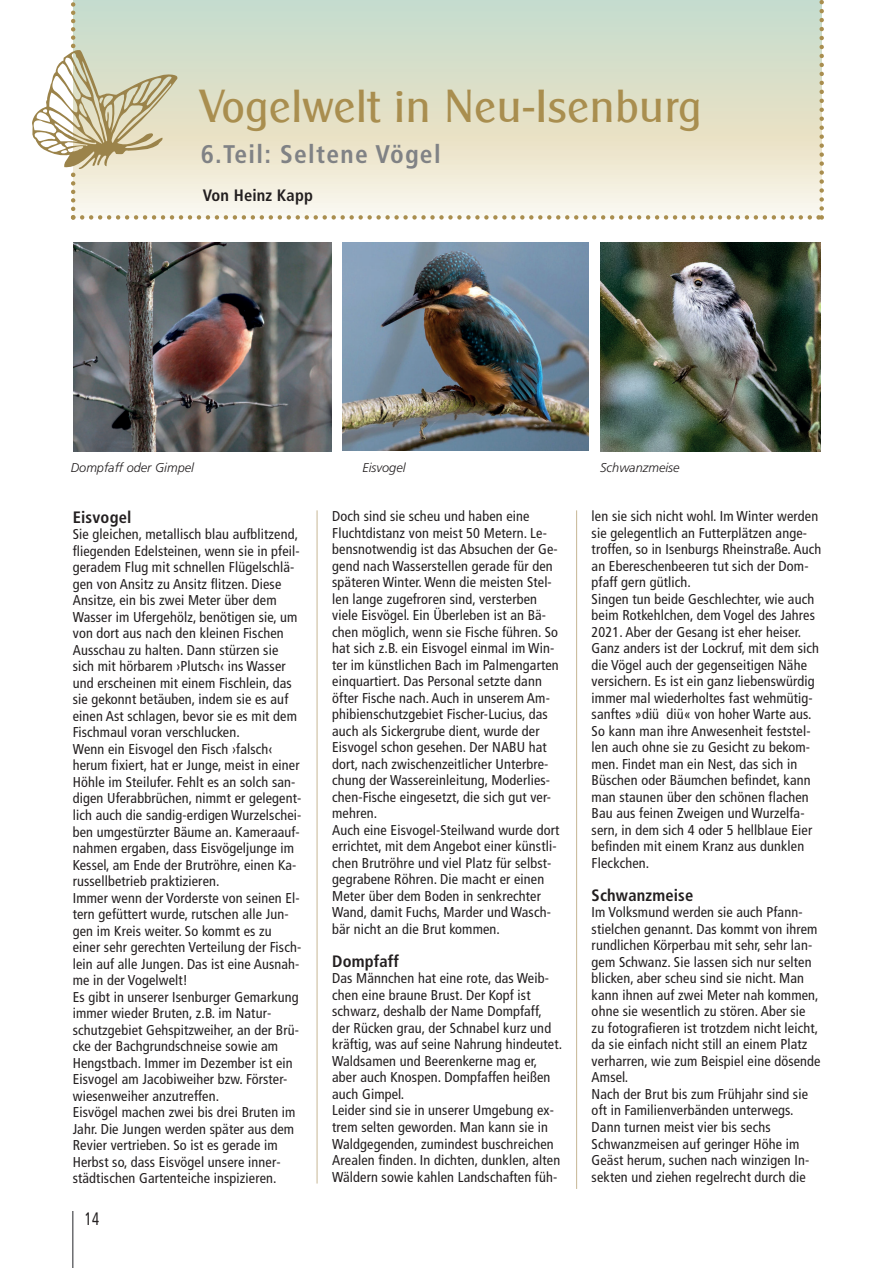
<style>
.page{position:relative;width:892px;height:1268px;background:#fff}
.page>*{position:absolute;margin:0;border:0;box-sizing:border-box;transform-origin:0 0}
.t1{font:45px "Clear Gothic Serial";letter-spacing:.015em;color:#a98e4f}
.t2{font:700 condensed 25.5px "Frutiger LT Pro";letter-spacing:.05em;color:#808285}
.t3{font:condensed 18px "Frutiger LT Pro";color:#231f20;scale:.81 1}
.t4{font:700 condensed 16.5px "Frutiger LT Pro";letter-spacing:.01em;color:#231f20}
.t5{font:condensed 14.25px/16.5px "Frutiger LT Pro";letter-spacing:.01em;color:#231f20}
.t6{font:italic 300 12.75px "Frutiger LT Pro";color:#231f20}
</style>
<div class="page">
<hr style="left:72px;top:1210px;width:2px;height:57px;background:#6c6d70">
<svg style="left:32px;top:0;width:792px;height:220px;background:#e0e2ce"></svg>
<hr style="left:317px;top:510px;width:1px;height:673px;background:#c7b795">
<hr style="left:576px;top:510px;width:1px;height:678px;background:#c7b795">
<img style="left:73px;top:243px;width:258px;height:208px">
<img style="left:343px;top:243px;width:246px;height:207px">
<img style="left:600px;top:243px;width:220px;height:208px">
<h1 class="t1" style="left:201px;top:79px;width:502px">Vogelwelt in Neu-Isenburg</h1>
<h2 class="t2" style="left:201px;top:144px;width:241px">6.Teil: Seltene Vögel</h2>
<p class="t4" style="left:203px;top:188px;width:112px">Von Heinz Kapp</p>
<p class="t6" style="left:71px;top:462px;width:125px">Dompfaff oder Gimpel</p>
<p class="t6" style="left:362px;top:462px;width:45px">Eisvogel</p>
<p class="t6" style="left:600px;top:462px;width:81px">Schwanzmeise</p>
<p class="t4" style="left:73px;top:510px;width:60px">Eisvogel</p>
<p class="t5" style="left:73px;top:527px;width:230px">Sie gleichen, metallisch blau aufblitzend, fliegenden Edelsteinen, wenn sie in pfeil&shy;geradem Flug mit schnellen Flügelschlä&shy;gen von Ansitz zu Ansitz flitzen. Diese Ansitze, ein bis zwei Meter über dem Wasser im Ufergehölz, benötigen sie, um von dort aus nach den kleinen Fischen Ausschau zu halten. Dann stürzen sie sich mit hörbarem ›Plutsch‹ ins Wasser und erscheinen mit einem Fischlein, das sie gekonnt betäuben, indem sie es auf einen Ast schlagen, bevor sie es mit dem Fischmaul voran verschlucken.<br>Wenn ein Eisvogel den Fisch ›falsch‹ herum fixiert, hat er Junge, meist in einer Höhle im Steilufer. Fehlt es an solch san&shy;digen Uferabbrüchen, nimmt er gelegent&shy;lich auch die sandig-erdigen Wurzelschei - ben umgestürzter Bäume an. Kameraauf&shy;nahmen ergaben, dass Eisvögeljunge im Kessel, am Ende der Brutröhre, einen Ka&shy;russellbetrieb praktizieren.<br>Immer wenn der Vorderste von seinen El&shy;tern gefüttert wurde, rutschen alle Jun&shy;gen im Kreis weiter. So kommt es zu einer sehr gerechten Verteilung der Fisch&shy;lein auf alle Jungen. Das ist eine Ausnah&shy;me in der Vogelwelt!<br>Es gibt in unserer Isenburger Gemarkung immer wieder Bruten, z.B. im Natur&shy;schutzgebiet Gehspitzweiher, an der Brü&shy;cke der Bachgrundschneise sowie am Hengstbach. Immer im Dezember ist ein Eisvogel am Jacobiweiher bzw. Förster&shy;wiesenweiher anzutreffen.<br>Eisvögel machen zwei bis drei Bruten im Jahr. Die Jungen werden später aus dem Revier vertrieben. So ist es gerade im Herbst so, dass Eisvögel unsere inner&shy;städtischen Gartenteiche inspizieren.</p>
<p class="t3" style="left:85px;top:1210px;width:19px">14</p>
<p class="t5" style="left:332px;top:509px;width:228px">Doch sind sie scheu und haben eine Fluchtdistanz von meist 50 Metern. Le&shy;bensnotwendig ist das Absuchen der Ge&shy;gend nach Wasserstellen gerade für den späteren Winter. Wenn die meisten Stel&shy;len lange zugefroren sind, versterben viele Eisvögel. Ein Überleben ist an Bä&shy;chen möglich, wenn sie Fische führen. So hat sich z.B. ein Eisvogel einmal im Win&shy;ter im künstlichen Bach im Palmengarten einquartiert. Das Personal setzte dann öfter Fische nach. Auch in unserem Am&shy;phibienschutzgebiet Fischer-Lucius, das auch als Sickergrube dient, wurde der Eisvogel schon gesehen. Der NABU hat dort, nach zwischenzeitlicher Unterbre&shy;chung der Wassereinleitung, Moderlies&shy;chen-Fische eingesetzt, die sich gut ver&shy;mehren.<br>Auch eine Eisvogel-Steilwand wurde dort errichtet, mit dem Angebot einer künstli&shy;chen Brutröhre und viel Platz für selbst&shy;gegrabene Röhren. Die macht er einen Meter über dem Boden in senkrechter Wand, damit Fuchs, Marder und Wasch&shy;bär nicht an die Brut kommen.</p>
<p class="t4" style="left:332px;top:954px;width:68px">Dompfaff</p>
<p class="t5" style="left:332px;top:971px;width:231px">Das Männchen hat eine rote, das Weib&shy;chen eine braune Brust. Der Kopf ist schwarz, deshalb der Name Dompfaff, der Rücken grau, der Schnabel kurz und kräftig, was auf seine Nahrung hindeutet.<br>Waldsamen und Beerenkerne mag er, aber auch Knospen. Dompfaffen heißen auch Gimpel.<br>Leider sind sie in unserer Umgebung ex&shy;trem selten geworden. Man kann sie in Waldgegenden, zumindest buschreichen Arealen finden. In dichten, dunklen, alten Wäldern sowie kahlen Landschaften füh-</p>
<p class="t5" style="left:592px;top:509px;width:231px">len sie sich nicht wohl. Im Winter werden sie gelegentlich an Futterplätzen ange&shy;troffen, so in Isenburgs Rheinstraße. Auch an Ebereschenbeeren tut sich der Dom&shy;pfaff gern gütlich.<br>Singen tun beide Geschlechter, wie auch beim Rotkehlchen, dem Vogel des Jahres 2021. Aber der Gesang ist eher heiser.<br>Ganz anders ist der Lockruf, mit dem sich die Vögel auch der gegenseitigen Nähe versichern. Es ist ein ganz liebenswürdig immer mal wiederholtes fast wehmütig&shy;sanftes »diü diü« von hoher Warte aus.<br>So kann man ihre Anwesenheit feststel&shy;len auch ohne sie zu Gesicht zu bekom&shy;men. Findet man ein Nest, das sich in Büschen oder Bäumchen befindet, kann man staunen über den schönen flachen Bau aus feinen Zweigen und Wurzelfa&shy;sern, in dem sich 4 oder 5 hellblaue Eier befinden mit einem Kranz aus dunklen Fleckchen.</p>
<p class="t4" style="left:592px;top:888px;width:103px">Schwanzmeise</p>
<p class="t5" style="left:592px;top:905px;width:230px">Im Volksmund werden sie auch Pfann&shy;stielchen genannt. Das kommt von ihrem rundlichen Körperbau mit sehr, sehr lan&shy;gem Schwanz. Sie lassen sich nur selten blicken, aber scheu sind sie nicht. Man kann ihnen auf zwei Meter nah kommen, ohne sie wesentlich zu stören. Aber sie zu fotografieren ist trotzdem nicht leicht, da sie einfach nicht still an einem Platz verharren, wie zum Beispiel eine dösende Amsel.<br>Nach der Brut bis zum Frühjahr sind sie oft in Familienverbänden unterwegs.<br>Dann turnen meist vier bis sechs Schwanzmeisen auf geringer Höhe im Geäst herum, suchen nach winzigen In&shy;sekten und ziehen regelrecht durch die</p>
</div>
